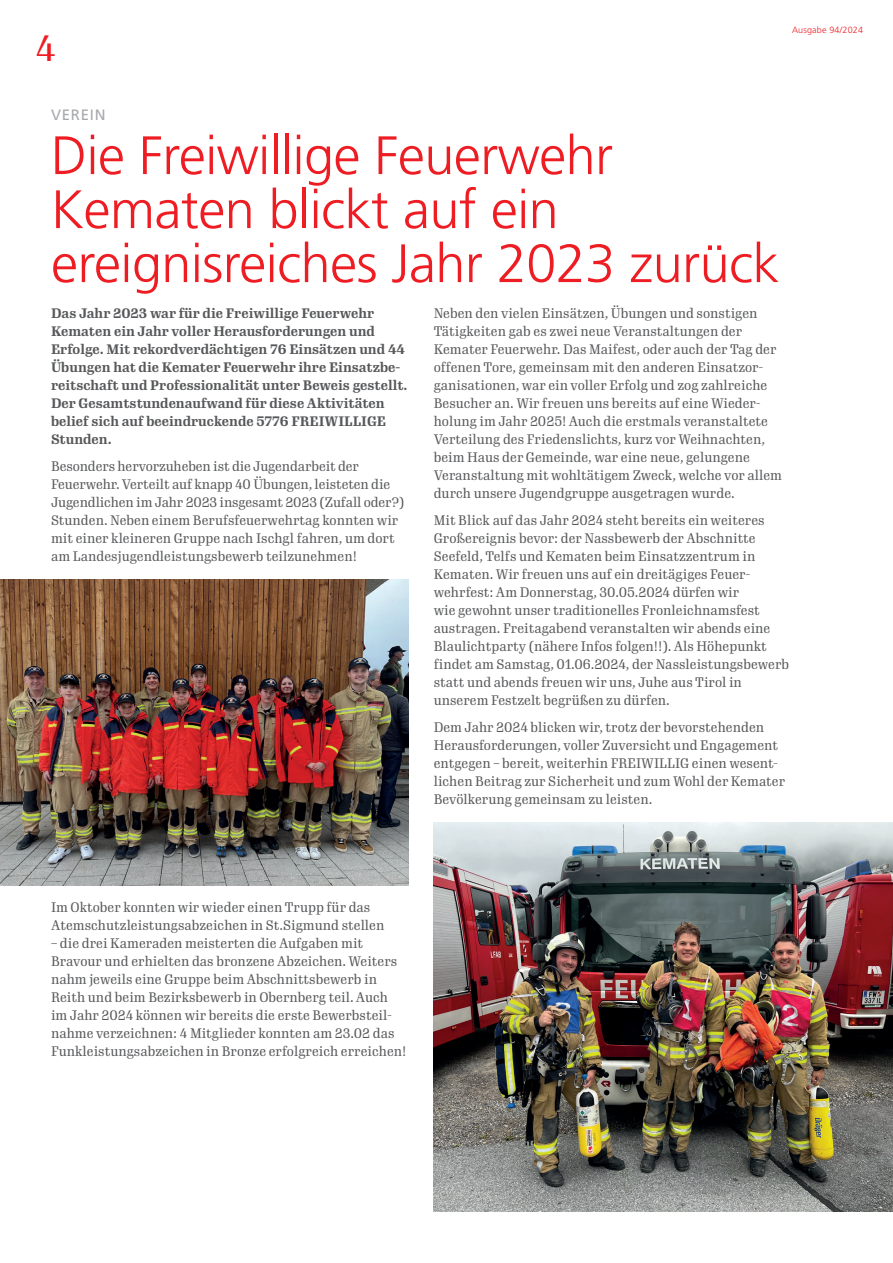
<style>
.page{position:relative;width:893px;height:1263px;background:#fff}
.page>*{position:absolute;margin:0;border:0;box-sizing:border-box;transform-origin:0 0}
.t1{font:300 54px/54px "Frutiger LT Std";letter-spacing:-.01em;color:#ee1d23}
.t2{font:36px "Gimlet Text Condensed";color:#ee1d23}
.t3{font:15px "Frutiger LT Std";letter-spacing:.05em;color:#a8a9ad}
.t4{font:13.5px/18px "Gimlet Text Condensed";color:#57585a}
.t5{font:700 13.5px/18px "Gimlet Text Condensed";color:#57585a}
.t6{font:300 9px "Frutiger LT Std";letter-spacing:.02em;color:#ee1d23}
</style>
<div class="page">
<img style="left:0;top:579px;width:408px;height:306px">
<img style="left:434px;top:822px;width:459px;height:390px">
<h2 class="t2" style="left:35px;top:23px;width:22px">4</h2>
<p class="t6" style="left:792px;top:25px;width:73px">Ausgabe 94/2024</p>
<p class="t3" style="left:51px;top:106px;width:56px">VEREIN</p>
<h1 class="t1" style="left:51px;top:129px;width:730px">Die Freiwillige Feuerwehr<br>Kematen blickt auf ein ereignisreiches Jahr 2023 zurück</h1>
<p class="t5" style="left:51px;top:303px;width:358px">Das Jahr 2023 war für die Freiwillige Feuerwehr Kematen ein Jahr voller Herausforderungen und Erfolge. Mit rekordverdächtigen 76 Einsätzen und 44<br>Übungen hat die Kemater Feuerwehr ihre Einsatzbe&shy;reitschaft und Professionalität unter Beweis gestellt.<br>Der Gesamtstundenaufwand für diese Aktivitäten belief sich auf beeindruckende 5776 FREIWILLIGE Stunden.</p>
<p class="t4" style="left:51px;top:456px;width:355px">Besonders hervorzuheben ist die Jugendarbeit der Feuerwehr. Verteilt auf knapp 40 Übungen, leisteten die Jugendlichen im Jahr 2023 insgesamt 2023 (Zufall oder?)<br>Stunden. Neben einem Berufsfeuerwehrtag konnten wir mit einer kleineren Gruppe nach Ischgl fahren, um dort am Landesjugendleistungsbewerb teilzunehmen!</p>
<p class="t4" style="left:434px;top:303px;width:350px">Neben den vielen Einsätzen, Übungen und sonstigen Tätigkeiten gab es zwei neue Veranstaltungen der Kemater Feuerwehr. Das Maifest, oder auch der Tag der offenen Tore, gemeinsam mit den anderen Einsatzor&shy;ganisationen, war ein voller Erfolg und zog zahlreiche Besucher an. Wir freuen uns bereits auf eine Wieder&shy;holung im Jahr 2025! Auch die erstmals veranstaltete Verteilung des Friedenslichts, kurz vor Weihnachten, beim Haus der Gemeinde, war eine neue, gelungene Veranstaltung mit wohltätigem Zweck, welche vor allem durch unsere Jugendgruppe ausgetragen wurde.</p>
<p class="t4" style="left:434px;top:510px;width:357px">Mit Blick auf das Jahr 2024 steht bereits ein weiteres Großereignis bevor: der Nassbewerb der Abschnitte Seefeld, Telfs und Kematen beim Einsatzzentrum in Kematen. Wir freuen uns auf ein dreitägiges Feuer&shy;wehrfest: Am Donnerstag, 30.05.2024 dürfen wir<br>wie gewohnt unser traditionelles Fronleichnamsfest austragen. Freitagabend veranstalten wir abends eine Blaulichtparty (nähere Infos folgen!!). Als Höhepunkt findet am Samstag, 01.06.2024, der Nassleistungsbewerb statt und abends freuen wir uns, Juhe aus Tirol in unserem Festzelt begrüßen zu dürfen.</p>
<p class="t4" style="left:434px;top:717px;width:353px">Dem Jahr 2024 blicken wir, trotz der bevorstehenden Herausforderungen, voller Zuversicht und Engagement entgegen – bereit, weiterhin FREIWILLIG einen wesent&shy;lichen Beitrag zur Sicherheit und zum Wohl der Kemater Bevölkerung gemeinsam zu leisten.</p>
<p class="t4" style="left:51px;top:897px;width:335px">Im Oktober konnten wir wieder einen Trupp für das<br>Atemschutzleistungsabzeichen in St.Sigmund stellen</p>
<p class="t4" style="left:51px;top:933px;width:357px">– die drei Kameraden meisterten die Aufgaben mit Bravour und erhielten das bronzene Abzeichen. Weiters nahm jeweils eine Gruppe beim Abschnittsbewerb in Reith und beim Bezirksbewerb in Obernberg teil. Auch im Jahr 2024 können wir bereits die erste Bewerbsteil&shy;nahme verzeichnen: 4 Mitglieder konnten am 23.02 das Funkleistungsabzeichen in Bronze erfolgreich erreichen!</p>
</div>
